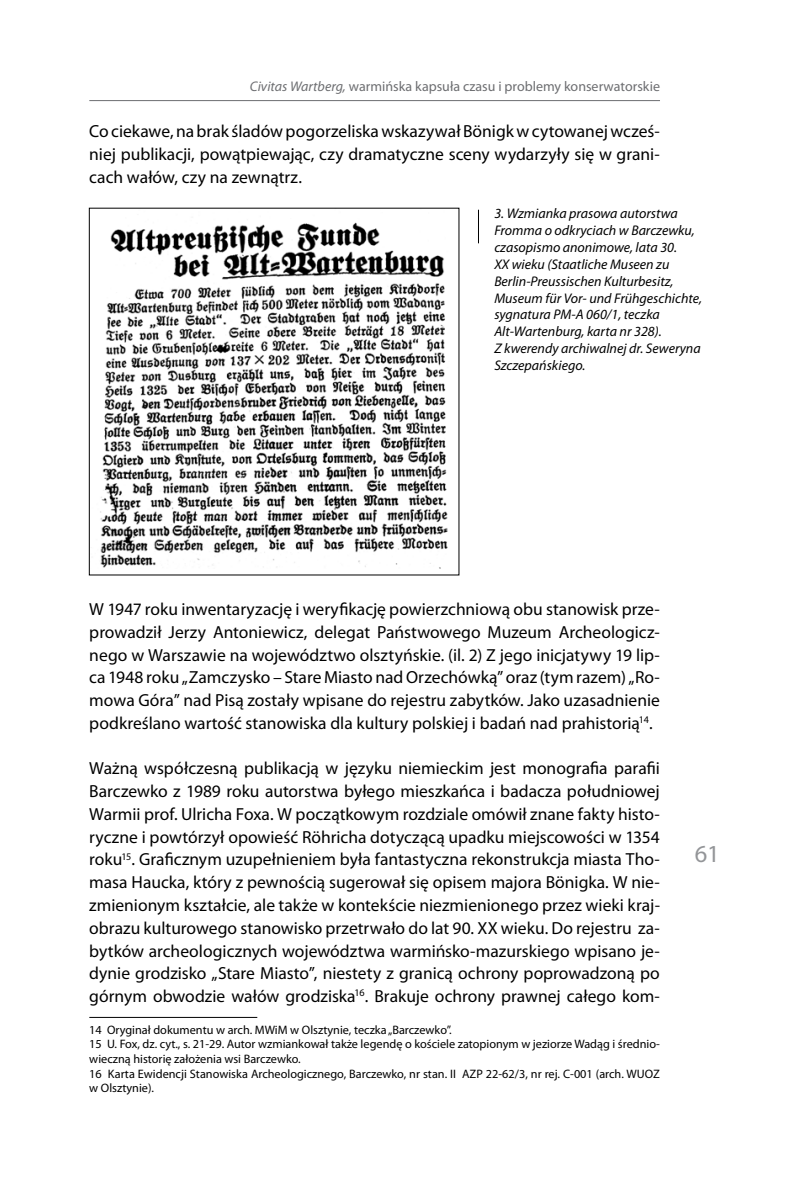
<style>
.page{position:relative;width:794px;height:1191px;background:#fff}
.page>*{position:absolute;margin:0;border:0;box-sizing:border-box;transform-origin:0 0}
.t1{font:24.5px "Myriad Pro";color:#939598}
.t2{font:17.5px/22.8px "Myriad Pro";color:#000;text-align:justify}
.t3{font:italic 14px/16.8px "Myriad Pro";color:#000}
.t4{font:14px "Myriad Pro";color:#6d6e71}
.t5{font:12.25px/14.7px "Myriad Pro";color:#000}
.s1{font-style:italic}
</style>
<div class="page">
<hr style="left:89px;top:1017px;width:168px;height:1px;background:#000">
<img style="left:100px;top:222px;width:348px;height:346px">
<hr style="left:478px;top:210px;width:1px;height:33px;background:#000">
<hr style="left:89px;top:100px;width:571px;height:1px;background:#6d6e71">
<p class="t4" style="left:250px;top:78px;width:411px"><span class="s1">Civitas Wartberg,</span> warmińska kapsuła czasu i problemy konserwatorskie</p>
<p class="t2" style="left:89px;top:120px;width:572px">Co ciekawe, na brak śladów pogorzeliska wskazywał Bönigk w cytowanej wcześ&shy;niej publikacji, powątpiewając, czy dramatyczne sceny wydarzyły się w grani&shy;cach wałów, czy na zewnątrz.</p>
<p class="t3" style="left:494px;top:205px;width:209px">3. Wzmianka prasowa autorstwa<br>Fromma o odkryciach w Barczewku, czasopismo anonimowe, lata 30.<br>XX wieku (Staatliche Museen zu<br>Berlin-Preussischen Kulturbesitz,<br>Museum für Vor- und Frühgeschichte, sygnatura PM-A 060/1, teczka<br>Alt-Wartenburg, karta nr 328).<br>Z kwerendy archiwalnej dr. Seweryna<br>Szczepańskiego.</p>
<p class="t2" style="left:89px;top:597px;width:572px">W 1947 roku inwentaryzację i weryfikację powierzchniową obu stanowisk prze&shy;prowadził Jerzy Antoniewicz, delegat Państwowego Muzeum Archeologicz&shy;nego w Warszawie na województwo olsztyńskie. (il. 2) Z jego inicjatywy 19 lip&shy;ca 1948 roku „Zamczysko – Stare Miasto nad Orzechówką” oraz (tym razem) „Ro&shy;mowa Góra” nad Pisą zostały wpisane do rejestru zabytków. Jako uzasadnienie podkreślano wartość stanowiska dla kultury polskiej i badań nad prahistorią<sup>14</sup>.</p>
<p class="t2" style="left:89px;top:757px;width:572px">Ważną współczesną publikacją w języku niemieckim jest monografia parafii Barczewko z 1989 roku autorstwa byłego mieszkańca i badacza południowej Warmii prof. Ulricha Foxa. W początkowym rozdziale omówił znane fakty histo&shy;ryczne i powtórzył opowieść Röhricha dotyczącą upadku miejscowości w 1354 roku<sup>15</sup>. Graficznym uzupełnieniem była fantastyczna rekonstrukcja miasta Tho&shy;masa Haucka, który z pewnością sugerował się opisem majora Bönigka. W nie&shy;zmienionym kształcie, ale także w kontekście niezmienionego przez wieki kraj&shy;obrazu kulturowego stanowisko przetrwało do lat 90. XX wieku. Do rejestru za&shy;bytków archeologicznych województwa warmińsko-mazurskiego wpisano je&shy;dynie grodzisko „Stare Miasto”, niestety z granicą ochrony poprowadzoną po górnym obwodzie wałów grodziska<sup>16</sup>. Brakuje ochrony prawnej całego kom-</p>
<p class="t5" style="left:89px;top:1022px;width:572px">14 Oryginał dokumentu w arch. MWiM w Olsztynie, teczka „Barczewko”.<br>15 U. Fox, dz. cyt., s. 21-29. Autor wzmiankował także legendę o kościele zatopionym w jeziorze Wadąg i średnio&shy;wieczną historię założenia wsi Barczewko.<br>16 Karta Ewidencji Stanowiska Archeologicznego, Barczewko, nr stan. II AZP 22-62/3, nr rej. C-001 (arch. WUOZ w Olsztynie).</p>
<h1 class="t1" style="left:694px;top:838px;width:27px">61</h1>
</div>
